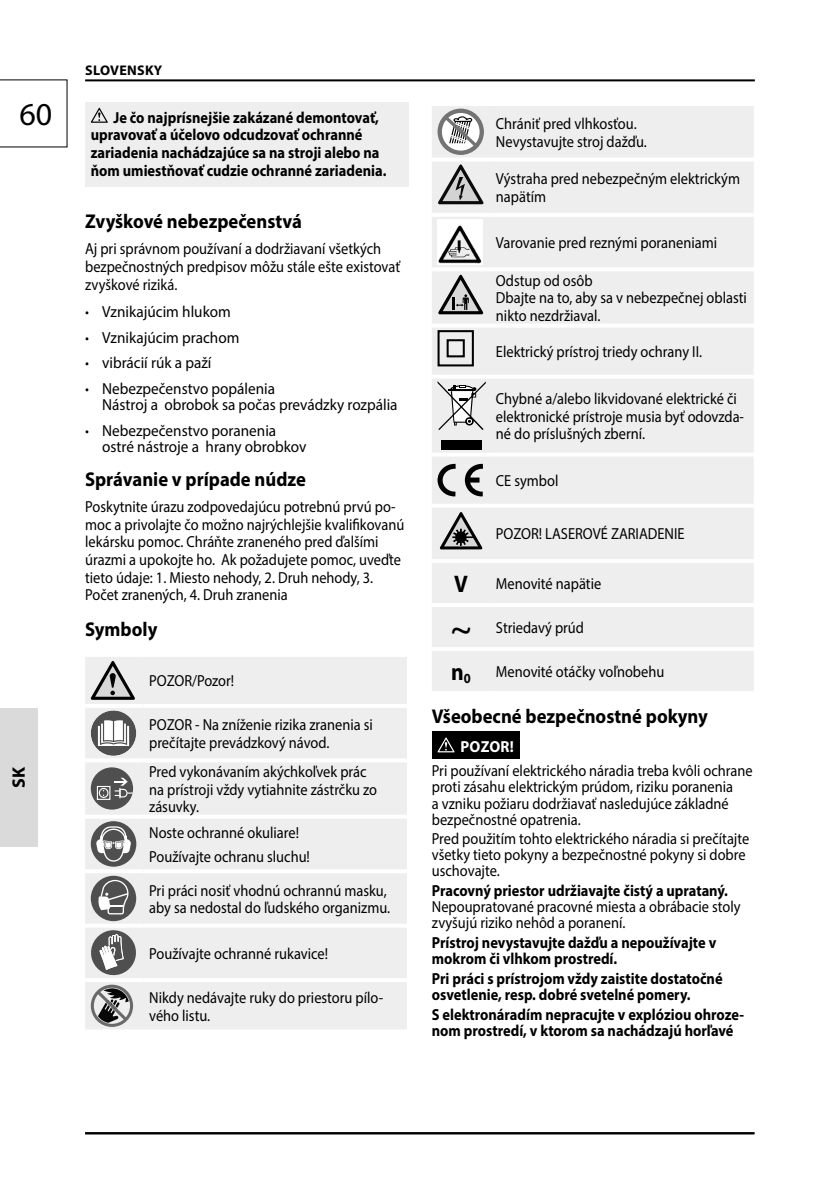
<style>
.page{position:relative;width:840px;height:1191px;background:#fff}
.page>*{position:absolute;margin:0;border:0;box-sizing:border-box;transform-origin:0 0}
.t1{font:40px "Myriad Pro";color:#000;scale:.9 1}
.t2{font:32px "Myriad Pro";color:#000}
.t3{font:700 24px "Myriad Pro";color:#000;scale:.9 1}
.t4{font:700 20px "Myriad Pro";color:#000;scale:.93 1}
.t5{font:700 18px "Myriad Pro";color:#000}
.t6{font:16px/17.6px "Myriad Pro";color:#000;scale:.9 1}
.t7{font:700 16px/17.6px "Myriad Pro";color:#000;scale:.9 1}
.t8{font:16px/25.6px "Myriad Pro";color:#000;scale:.95 1}
.t9{font:700 16px "Myriad Pro";letter-spacing:.02em;color:#fff;scale:.95 1}
.t10{font:700 14px "Myriad Pro";letter-spacing:.02em;color:#000}
.s1{font-weight:700}
.s2{font-weight:700;font-size:24px}
</style>
<div class="page">
<div style="left:0;top:708px;width:38px;height:138px;background:#dadada"></div>
<hr style="left:85px;top:1132px;width:669px;height:2px;background:#000">
<hr style="left:85px;top:79px;width:669px;height:2px;background:#000">
<svg style="left:0;top:79px;width:67px;height:68px"></svg>
<div style="left:85px;top:102px;width:323px;height:85px;background:#eee"></div>
<svg style="left:91px;top:108px;width:17px;height:15px"></svg>
<div style="left:85px;top:657px;width:322px;height:372px;background:#eee"></div>
<hr style="left:85px;top:704px;width:58px;height:4px;background:#fff">
<hr style="left:85px;top:758px;width:58px;height:4px;background:#fff">
<hr style="left:143px;top:758px;width:264px;height:4px;background:#fff">
<hr style="left:85px;top:814px;width:58px;height:4px;background:#fff">
<hr style="left:143px;top:814px;width:264px;height:4px;background:#fff">
<hr style="left:85px;top:869px;width:58px;height:4px;background:#fff">
<hr style="left:143px;top:869px;width:264px;height:4px;background:#fff">
<hr style="left:85px;top:923px;width:58px;height:4px;background:#fff">
<hr style="left:143px;top:923px;width:264px;height:4px;background:#fff">
<hr style="left:143px;top:704px;width:264px;height:4px;background:#fff">
<hr style="left:85px;top:978px;width:58px;height:4px;background:#fff">
<hr style="left:143px;top:978px;width:264px;height:4px;background:#fff">
<svg style="left:91px;top:661px;width:44px;height:39px;background:#a8a8a8"></svg>
<div style="left:91px;top:710px;width:45px;height:46px;background:#4f4f4f;border-radius:50%"></div>
<svg style="left:98px;top:720px;width:31px;height:26px"></svg>
<div style="left:91px;top:767px;width:42px;height:42px;background:#4f4f4f;border-radius:50%"></div>
<div style="left:97px;top:786px;width:13px;height:14px;border:1px solid #fff"></div>
<div style="left:99px;top:788px;width:9px;height:10px;border:1px solid #fff;border-radius:50%"></div>
<svg style="left:115px;top:777px;width:18px;height:23px"></svg>
<div style="left:91px;top:821px;width:45px;height:45px;background:#4f4f4f;border-radius:50%"></div>
<svg style="left:96px;top:826px;width:35px;height:35px"></svg>
<div style="left:91px;top:875px;width:45px;height:46px;background:#4f4f4f;border-radius:50%"></div>
<svg style="left:98px;top:880px;width:30px;height:34px"></svg>
<svg style="left:91px;top:930px;width:45px;height:45px;background:#919191"></svg>
<svg style="left:91px;top:984px;width:42px;height:43px;background:#989898"></svg>
<div style="left:432px;top:106px;width:321px;height:585px;background:#eee"></div>
<hr style="left:431px;top:157px;width:59px;height:4px;background:#fff">
<hr style="left:490px;top:157px;width:263px;height:4px;background:#fff">
<hr style="left:431px;top:267px;width:59px;height:4px;background:#fff">
<hr style="left:490px;top:267px;width:263px;height:4px;background:#fff">
<hr style="left:431px;top:323px;width:59px;height:4px;background:#fff">
<hr style="left:490px;top:323px;width:263px;height:4px;background:#fff">
<hr style="left:431px;top:375px;width:59px;height:4px;background:#fff">
<hr style="left:490px;top:375px;width:263px;height:4px;background:#fff">
<hr style="left:431px;top:452px;width:59px;height:4px;background:#fff">
<hr style="left:490px;top:452px;width:263px;height:4px;background:#fff">
<hr style="left:431px;top:559px;width:59px;height:4px;background:#fff">
<hr style="left:490px;top:559px;width:263px;height:4px;background:#fff">
<hr style="left:431px;top:603px;width:59px;height:4px;background:#fff">
<hr style="left:490px;top:603px;width:263px;height:4px;background:#fff">
<hr style="left:431px;top:647px;width:59px;height:4px;background:#fff">
<hr style="left:490px;top:647px;width:263px;height:4px;background:#fff">
<hr style="left:431px;top:213px;width:59px;height:4px;background:#fff">
<hr style="left:431px;top:503px;width:59px;height:4px;background:#fff">
<hr style="left:490px;top:213px;width:263px;height:4px;background:#fff">
<hr style="left:490px;top:503px;width:263px;height:4px;background:#fff">
<svg style="left:437px;top:109px;width:46px;height:46px"></svg>
<svg style="left:441px;top:109px;width:39px;height:41px"></svg>
<svg style="left:438px;top:164px;width:45px;height:40px;background:#ababab"></svg>
<img style="left:437px;top:219px;width:45px;height:46px">
<svg style="left:438px;top:275px;width:45px;height:39px;background:#a6a6a6"></svg>
<div style="left:446px;top:339px;width:18px;height:18px;border:2px solid #000"></div>
<div style="left:437px;top:330px;width:36px;height:36px;border:2px solid #000"></div>
<div style="left:441px;top:440px;width:40px;height:10px;background:#000"></div>
<svg style="left:437px;top:381px;width:48px;height:49px"></svg>
<svg style="left:464px;top:464px;width:18px;height:32px"></svg>
<svg style="left:437px;top:464px;width:18px;height:32px"></svg>
<svg style="left:439px;top:512px;width:43px;height:37px;background:#9d9d9d"></svg>
<div style="left:431px;top:731px;width:88px;height:28px;background:#000"></div>
<svg style="left:437px;top:737px;width:17px;height:15px"></svg>
<p class="t10" style="left:85px;top:62px;width:78px">SLOVENSKY</p>
<h2 class="t2" style="left:19px;top:98px;width:34px">60</h2>
<p class="t7" style="left:91px;top:109px;width:330px;text-indent:23px">Je čo najprísnejšie zakázané demontovať, upravovať a účelovo odcudzovať ochranné zariadenia nachádzajúce sa na stroji alebo na ňom umiestňovať cudzie ochranné zariadenia.</p>
<p class="t4" style="left:85px;top:211px;width:234px">Zvyškové nebezpečenstvá</p>
<p class="t6" style="left:85px;top:241px;width:351px">Aj pri správnom používaní a dodržiavaní všetkých bezpečnostných predpisov môžu stále ešte existovať zvyškové riziká.</p>
<p class="t8" style="left:85px;top:299px;width:201px"><span class="s1">·</span> Vznikajúcim hlukom<br><span class="s1">·</span> Vznikajúcim prachom<br><span class="s1">·</span> vibrácií rúk a paží<br><span class="s1">·</span> Nebezpečenstvo popálenia</p>
<p class="t8" style="left:85px;top:392px;width:330px;text-indent:17px">Nástroj a obrobok sa počas prevádzky rozpália <span class="s1">·</span> Nebezpečenstvo poranenia</p>
<p class="t8" style="left:102px;top:434px;width:216px">ostré nástroje a hrany obrobkov</p>
<p class="t4" style="left:85px;top:469px;width:239px">Správanie v prípade núdze</p>
<p class="t6" style="left:85px;top:498px;width:356px">Poskytnite úrazu zodpovedajúcu potrebnú prvú po&shy;moc a privolajte čo možno najrýchlejšie kvalifikovanú lekársku pomoc. Chráňte zraneného pred ďalšími úrazmi a upokojte ho. Ak požadujete pomoc, uveďte tieto údaje: 1. Miesto nehody, 2. Druh nehody, 3.<br>Počet zranených, 4. Druh zranenia</p>
<p class="t4" style="left:85px;top:619px;width:79px">Symboly</p>
<p class="t6" style="left:149px;top:673px;width:96px">POZOR/Pozor!</p>
<p class="t6" style="left:149px;top:716px;width:250px">POZOR - Na zníženie rizika zranenia si prečítajte prevádzkový návod.</p>
<p class="t6" style="left:149px;top:763px;width:255px">Pred vykonávaním akýchkoľvek prác na prístroji vždy vytiahnite zástrčku zo zásuvky.</p>
<p class="t6" style="left:149px;top:822px;width:180px;line-height:23.2px">Noste ochranné okuliare!<br>Používajte ochranu sluchu!</p>
<p class="t6" style="left:149px;top:882px;width:269px">Pri práci nosiť vhodnú ochrannú masku, aby sa nedostal do ľudského organizmu.</p>
<p class="t6" style="left:149px;top:945px;width:200px">Používajte ochranné rukavice!</p>
<p class="t6" style="left:149px;top:989px;width:261px">Nikdy nedávajte ruky do priestoru pílo&shy;vého listu.</p>
<p class="t5" style="left:9px;top:788px;width:23px;rotate:-90deg">SK</p>
<p class="t6" style="left:495px;top:115px;width:169px">Chrániť pred vlhkosťou.<br>Nevystavujte stroj dažďu.</p>
<p class="t6" style="left:495px;top:171px;width:272px">Výstraha pred nebezpečným elektrickým napätím</p>
<p class="t6" style="left:495px;top:234px;width:247px">Varovanie pred reznými poraneniami</p>
<p class="t6" style="left:495px;top:272px;width:280px">Odstup od osôb<br>Dbajte na to, aby sa v nebezpečnej oblasti nikto nezdržiaval.</p>
<p class="t6" style="left:495px;top:343px;width:230px">Elektrický prístroj triedy ochrany II.</p>
<p class="t6" style="left:495px;top:390px;width:277px">Chybné a/alebo likvidované elektrické či elektronické prístroje musia byť odovzda&shy;né do príslušných zberní.</p>
<p class="t6" style="left:495px;top:472px;width:71px">CE symbol</p>
<p class="t6" style="left:495px;top:526px;width:211px">POZOR! LASEROVÉ ZARIADENIE</p>
<p class="t6" style="left:454px;top:575px;width:165px"><span class="s2">V</span> Menovité napätie</p>
<h1 class="t1" style="left:450px;top:608px;width:25px">~</h1>
<p class="t6" style="left:495px;top:619px;width:99px">Striedavý prúd</p>
<h3 class="t3" style="left:451px;top:659px;width:23px">n<sub>0</sub></h3>
<p class="t6" style="left:495px;top:663px;width:188px">Menovité otáčky voľnobehu</p>
<p class="t4" style="left:431px;top:706px;width:298px">Všeobecné bezpečnostné pokyny</p>
<p class="t9" style="left:460px;top:738px;width:58px">POZOR!</p>
<p class="t6" style="left:431px;top:763px;width:358px;line-height:16px">Pri používaní elektrického náradia treba kvôli ochrane proti zásahu elektrickým prúdom, riziku poranenia<br>a vzniku požiaru dodržiavať nasledujúce základné bezpečnostné opatrenia.</p>
<p class="t6" style="left:431px;top:831px;width:354px;line-height:16px">Pred použitím tohto elektrického náradia si prečítajte všetky tieto pokyny a bezpečnostné pokyny si dobre uschovajte.</p>
<p class="t7" style="left:431px;top:882px;width:330px">Pracovný priestor udržiavajte čistý a uprataný.</p>
<p class="t6" style="left:431px;top:899px;width:344px;line-height:16px">Nepoupratované pracovné miesta a obrábacie stoly zvyšujú riziko nehôd a poranení.</p>
<p class="t7" style="left:431px;top:935px;width:317px;line-height:16px">Prístroj nevystavujte dažďu a nepoužívajte v mokrom či vlhkom prostredí.</p>
<p class="t7" style="left:431px;top:971px;width:324px;line-height:16px">Pri práci s prístrojom vždy zaistite dostatočné osvetlenie, resp. dobré svetelné pomery.</p>
<p class="t7" style="left:431px;top:1007px;width:348px;line-height:16px">S elektronáradím nepracujte v explóziou ohroze&shy;nom prostredí, v ktorom sa nachádzajú horľavé</p>
</div>
